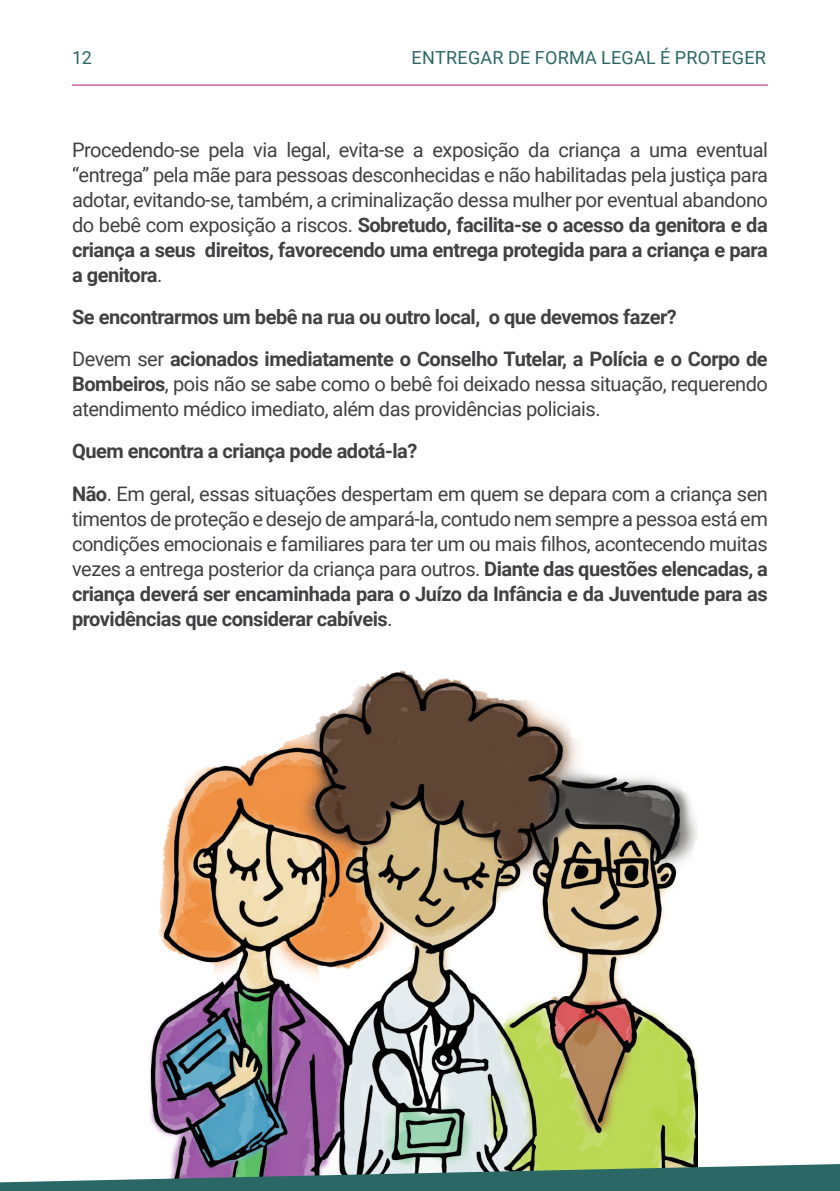
<style>
.page{position:relative;width:840px;height:1191px;background:#fff}
.page>*{position:absolute;margin:0;border:0;box-sizing:border-box;transform-origin:0 0}
.t1{font:20px/25px "Roboto";letter-spacing:-.025em;color:#414042;text-align:justify}
.t2{font:700 20px/42px "Roboto";letter-spacing:-.025em;color:#414042}
.t3{font:18px "Roboto";letter-spacing:.015em;color:#2b6865}
.s1{font-weight:700}
.s2{font-weight:400}
</style>
<div class="page">
<hr style="left:72px;top:85px;width:695px;height:1px;background:#b3176c">
<img style="left:150px;top:670px;width:546px;height:475px">
<svg style="left:0;top:1145px;width:839px;height:46px"></svg>
<p class="t3" style="left:72px;top:45px;width:21px">12</p>
<p class="t3" style="left:411px;top:45px;width:356px">ENTREGAR DE FORMA LEGAL É PROTEGER</p>
<p class="t1" style="left:72px;top:137px;width:697px">Procedendo-se pela via legal, evita-se a exposição da criança a uma eventual “entrega” pela mãe para pessoas desconhecidas e não habilitadas pela justiça para adotar, evitando-se, também, a criminalização dessa mulher por eventual abandono do bebê com exposição a riscos. <span class="s1">Sobretudo, facilita-se o acesso da genitora e da criança a seus direitos, favorecendo uma entrega protegida para a criança e para a genitora</span>.</p>
<p class="t2" style="left:72px;top:295px;width:696px">Se encontrarmos um bebê na rua ou outro local, o que devemos fazer?<br><span class="s2">Devem ser</span> acionados imediatamente o Conselho Tutelar, a Polícia e o Corpo de</p>
<p class="t1" style="left:72px;top:371px;width:697px"><span class="s1">Bombeiros</span>, pois não se sabe como o bebê foi deixado nessa situação, requerendo atendimento médico imediato, além das providências policiais.</p>
<p class="t1" style="left:72px;top:429px;width:697px;line-height:42px"><span class="s1">Quem encontra a criança pode adotá-la?<br>Não</span>. Em geral, essas situações despertam em quem se depara com a criança sen</p>
<p class="t1" style="left:72px;top:505px;width:697px">timentos de proteção e desejo de ampará-la, contudo nem sempre a pessoa está em condições emocionais e familiares para ter um ou mais filhos, acontecendo muitas vezes a entrega posterior da criança para outros. <span class="s1">Diante das questões elencadas, a criança deverá ser encaminhada para o Juízo da Infância e da Juventude para as providências que considerar cabíveis</span>.</p>
</div>
